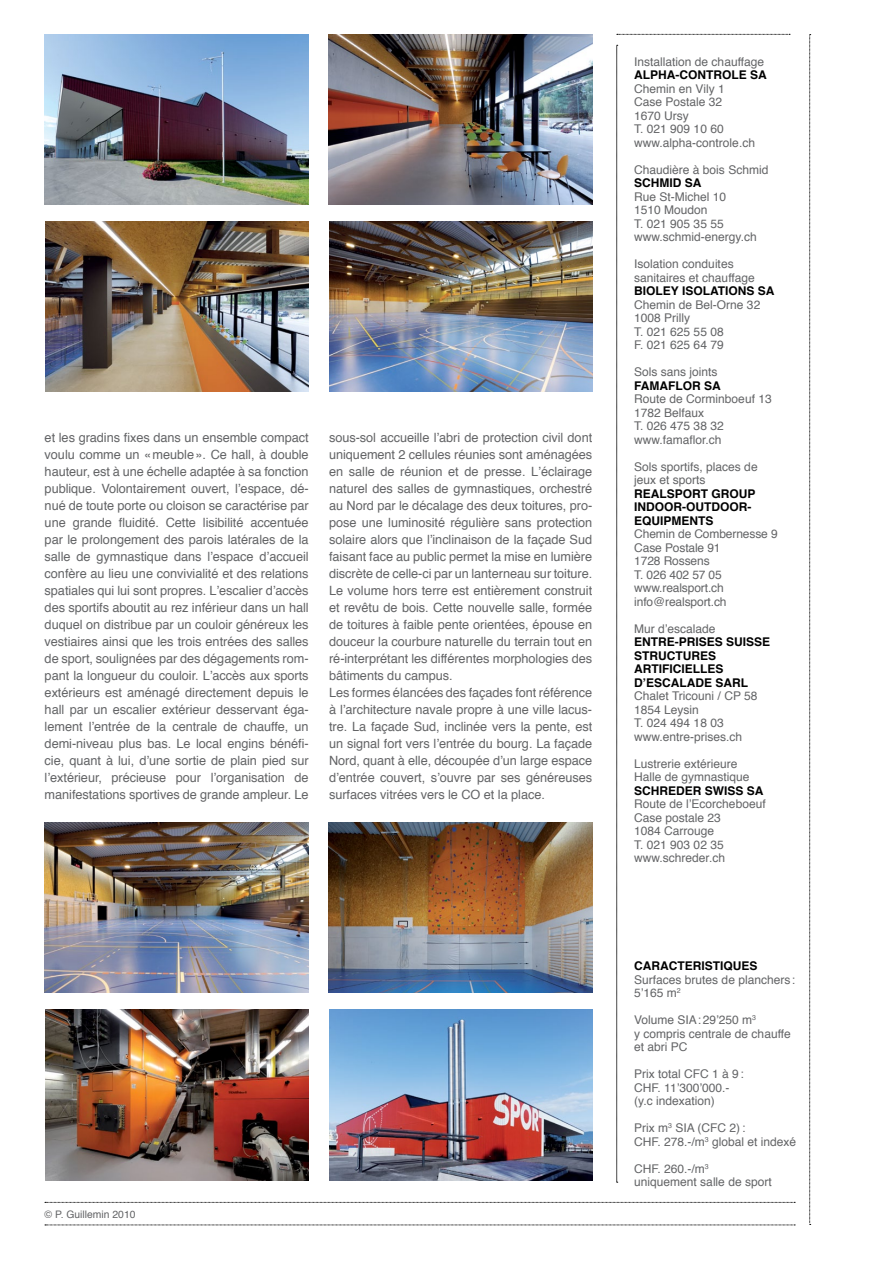
<style>
.page{position:relative;width:893px;height:1263px;background:#fff}
.page>*{position:absolute;margin:0;border:0;box-sizing:border-box;transform-origin:0 0}
.t1{font:12.75px/17px "Helvetica";letter-spacing:-.005em;color:#636466;text-align:justify}
.t2{font:12px/13.5px "Helvetica";color:#636466}
.t3{font:700 12px/13.5px "Helvetica";color:#000}
.t4{font:10.35px "Helvetica";color:#636466}
</style>
<div class="page">
<svg style="left:45px;top:1224px;width:750px;height:1px"></svg>
<svg style="left:45px;top:1202px;width:750px;height:1px"></svg>
<svg style="left:809px;top:34px;width:2px;height:1191px"></svg>
<svg style="left:616px;top:45px;width:2px;height:1138px"></svg>
<svg style="left:617px;top:34px;width:173px;height:1px"></svg>
<img style="left:329px;top:34px;width:263px;height:170px">
<img style="left:329px;top:221px;width:264px;height:170px">
<img style="left:45px;top:34px;width:263px;height:170px">
<img style="left:45px;top:221px;width:264px;height:170px">
<img style="left:329px;top:823px;width:263px;height:170px">
<img style="left:329px;top:1010px;width:264px;height:170px">
<img style="left:45px;top:823px;width:263px;height:170px">
<img style="left:45px;top:1010px;width:264px;height:170px">
<p class="t1" style="left:45px;top:430px;width:266px">et les gradins fixes dans un ensemble compact voulu comme un «meuble». Ce hall, à double hauteur, est à une échelle adaptée à sa fonction publique. Volontairement ouvert, l’espace, dé&shy;nué de toute porte ou cloison se caractérise par une grande fluidité. Cette lisibilité accentuée par le prolongement des parois latérales de la salle de gymnastique dans l’espace d’accueil confère au lieu une convivialité et des relations spatiales qui lui sont propres. L’escalier d’accès des sportifs aboutit au rez inférieur dans un hall duquel on distribue par un couloir généreux les vestiaires ainsi que les trois entrées des salles de sport, soulignées par des dégagements rom&shy;pant la longueur du couloir. L’accès aux sports extérieurs est aménagé directement depuis le hall par un escalier extérieur desservant éga&shy;lement l’entrée de la centrale de chauffe, un demi-niveau plus bas. Le local engins bénéfi&shy;cie, quant à lui, d’une sortie de plain pied sur l’extérieur, précieuse pour l’organisation de manifestations sportives de grande ampleur. Le</p>
<p class="t1" style="left:329px;top:430px;width:265px;text-align:left">sous-sol accueille l’abri de protection civil dont uniquement 2 cellules réunies sont aménagées en salle de réunion et de presse. L’éclairage naturel des salles de gymnastiques, orchestré au Nord par le décalage des deux toitures, pro&shy;pose une luminosité régulière sans protection solaire alors que l’inclinaison de la façade Sud faisant face au public permet la mise en lumière discrète de celle-ci par un lanterneau sur toiture.<br>Le volume hors terre est entièrement construit et revêtu de bois. Cette nouvelle salle, formée de toitures à faible pente orientées, épouse en douceur la courbure naturelle du terrain tout en ré-interprétant les différentes morphologies des bâtiments du campus.<br>Les formes élancées des façades font référence à l’architecture navale propre à une ville lacus&shy;tre. La façade Sud, inclinée vers la pente, est un signal fort vers l’entrée du bourg. La façade Nord, quant à elle, découpée d’un large espace d’entrée couvert, s’ouvre par ses généreuses surfaces vitrées vers le CO et la place.</p>
<p class="t4" style="left:45px;top:1207px;width:92px">© P. Guillemin 2010</p>
<p class="t2" style="left:634px;top:55px;width:131px">Installation de chauffage</p>
<p class="t3" style="left:634px;top:68px;width:134px">ALPHA-CONTROLE SA</p>
<p class="t2" style="left:634px;top:82px;width:122px">Chemin en Vily 1<br>Case Postale 32<br>1670 Ursy<br>T. 021 909 10 60 www.alpha-controle.ch</p>
<p class="t2" style="left:634px;top:163px;width:136px">Chaudière à bois Schmid</p>
<p class="t3" style="left:634px;top:176px;width:69px">SCHMID SA</p>
<p class="t2" style="left:634px;top:190px;width:124px">Rue St-Michel 10<br>1510 Moudon<br>T. 021 905 35 55 www.schmid-energy.ch</p>
<p class="t2" style="left:634px;top:257px;width:122px">Isolation conduites sanitaires et chauffage</p>
<p class="t3" style="left:634px;top:284px;width:142px">BIOLEY ISOLATIONS SA</p>
<p class="t2" style="left:634px;top:298px;width:128px">Chemin de Bel-Orne 32<br>1008 Prilly<br>T. 021 625 55 08<br>F. 021 625 64 79</p>
<p class="t2" style="left:634px;top:365px;width:85px">Sols sans joints</p>
<p class="t3" style="left:634px;top:379px;width:88px">FAMAFLOR SA</p>
<p class="t2" style="left:634px;top:392px;width:139px">Route de Corminboeuf 13<br>1782 Belfaux<br>T. 026 475 38 32 www.famaflor.ch</p>
<p class="t2" style="left:634px;top:460px;width:125px">Sols sportifs, places de jeux et sports</p>
<p class="t3" style="left:634px;top:487px;width:123px">REALSPORT GROUP<br>INDOOR-OUTDOOR-<br>EQUIPMENTS</p>
<p class="t2" style="left:634px;top:527px;width:145px">Chemin de Combernesse 9<br>Case Postale 91<br>1728 Rossens<br>T. 026 402 57 05 www.realsport.ch info@realsport.ch</p>
<p class="t2" style="left:634px;top:622px;width:83px">Mur d’escalade</p>
<p class="t3" style="left:634px;top:635px;width:138px">ENTRE-PRISES SUISSE<br>STRUCTURES<br>ARTIFICIELLES<br>D’ESCALADE SARL</p>
<p class="t2" style="left:634px;top:689px;width:125px">Chalet Tricouni / CP 58<br>1854 Leysin<br>T. 024 494 18 03 www.entre-prises.ch</p>
<p class="t2" style="left:634px;top:757px;width:117px">Lustrerie extérieure<br>Halle de gymnastique</p>
<p class="t3" style="left:634px;top:784px;width:131px">SCHREDER SWISS SA</p>
<p class="t2" style="left:634px;top:797px;width:133px">Route de l’Ecorcheboeuf<br>Case postale 23<br>1084 Carrouge<br>T. 021 903 02 35 www.schreder.ch</p>
<p class="t3" style="left:634px;top:959px;width:125px">CARACTERISTIQUES</p>
<p class="t2" style="left:634px;top:973px;width:162px">Surfaces brutes de planchers :<br>5’165 m<sup>2</sup></p>
<p class="t2" style="left:634px;top:1013px;width:158px">Volume SIA:29’250 m<sup>3<br></sup>y compris centrale de chauffe et abri PC</p>
<p class="t2" style="left:634px;top:1067px;width:111px">Prix total CFC 1 à 9:<br>CHF. 11’300’000.- (y.c indexation)</p>
<p class="t2" style="left:634px;top:1121px;width:163px">Prix m<sup>3</sup> SIA (CFC 2) :<br>CHF. 278.-/m<sup>3</sup> global et indexé</p>
<p class="t2" style="left:634px;top:1162px;width:139px">CHF. 260.-/m<sup>3 </sup>uniquement salle de sport</p>
</div>
